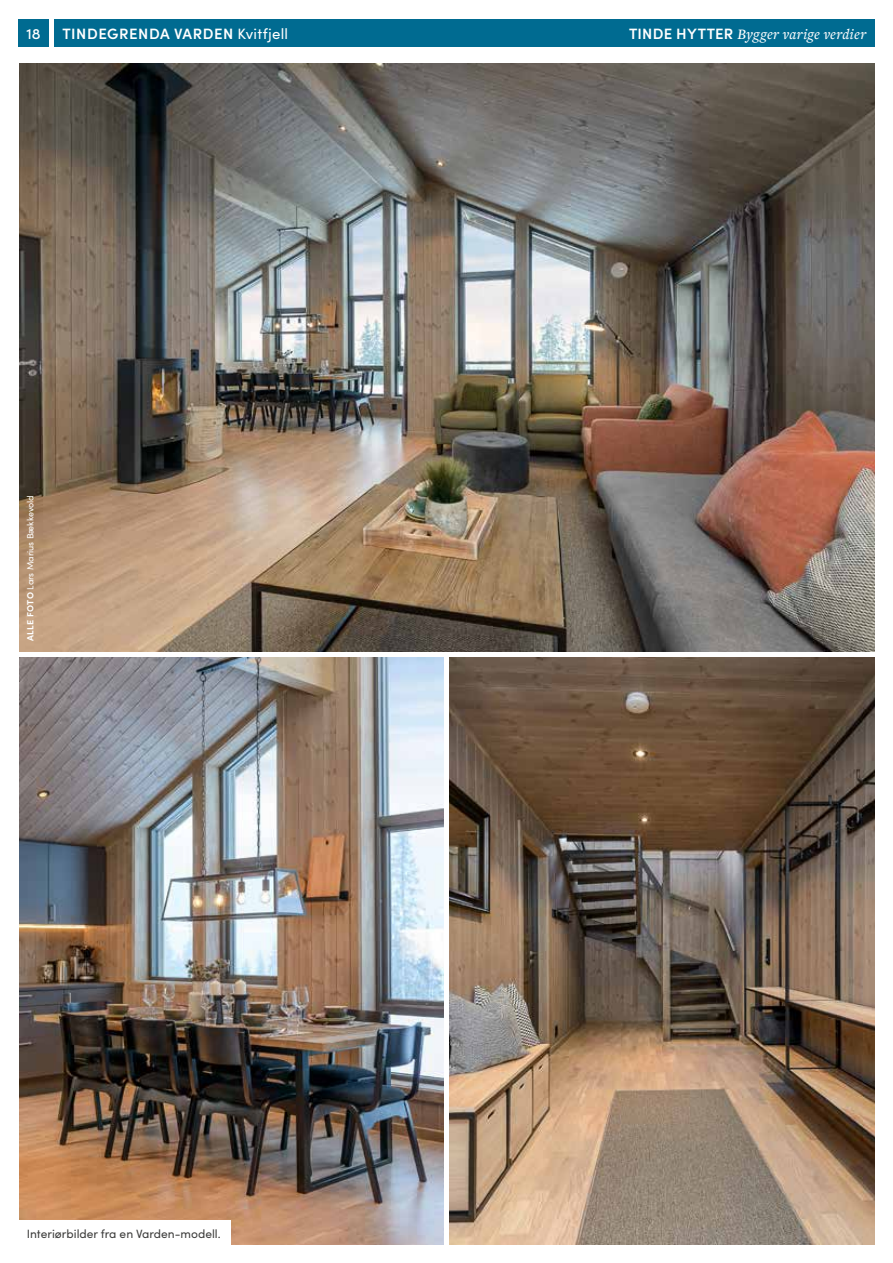
<style>
.page{position:relative;width:893px;height:1263px;background:#fff}
.page>*{position:absolute;margin:0;border:0;box-sizing:border-box;transform-origin:0 0}
.t1{font:italic 500 15px "Freight Text Pro";letter-spacing:.015em;color:#fff}
.t2{font:600 15px "Sofia Pro";letter-spacing:.035em;color:#fff}
.t3{font:500 15px "Sofia Pro";color:#fff}
.t4{font:12px "Sofia Pro";color:#3d3d3c}
.t5{font:9px "Sofia Pro";color:#fff}
.s1{font-weight:400}
.s2{font-family:"Sofia Pro";font-weight:600;font-style:normal}
.s3{font-weight:700}
</style>
<div class="page">
<img style="left:19px;top:657px;width:424px;height:588px">
<img style="left:450px;top:657px;width:425px;height:588px">
<img style="left:19px;top:64px;width:856px;height:587px">
<div style="left:18px;top:19px;width:31px;height:28px;background:#006b91"></div>
<div style="left:54px;top:19px;width:821px;height:28px;background:#006b91"></div>
<div style="left:18px;top:1220px;width:212px;height:26px;background:#fff"></div>
<p class="t3" style="left:27px;top:22px;width:16px">18</p>
<p class="t2" style="left:62px;top:22px;width:227px">TINDEGRENDA VARDEN <span class="s1">Kvitfjell</span></p>
<p class="t1" style="left:629px;top:24px;width:239px"><span class="s2">TINDE HYTTER</span> Bygger varige verdier</p>
<p class="t5" style="left:24px;top:641px;width:147px;rotate:-90deg"><span class="s3">ALLE FOTO</span> Lars Marius Bækkevold</p>
<p class="t4" style="left:27px;top:1225px;width:195px">Interiørbilder fra en Varden-modell.</p>
</div>
